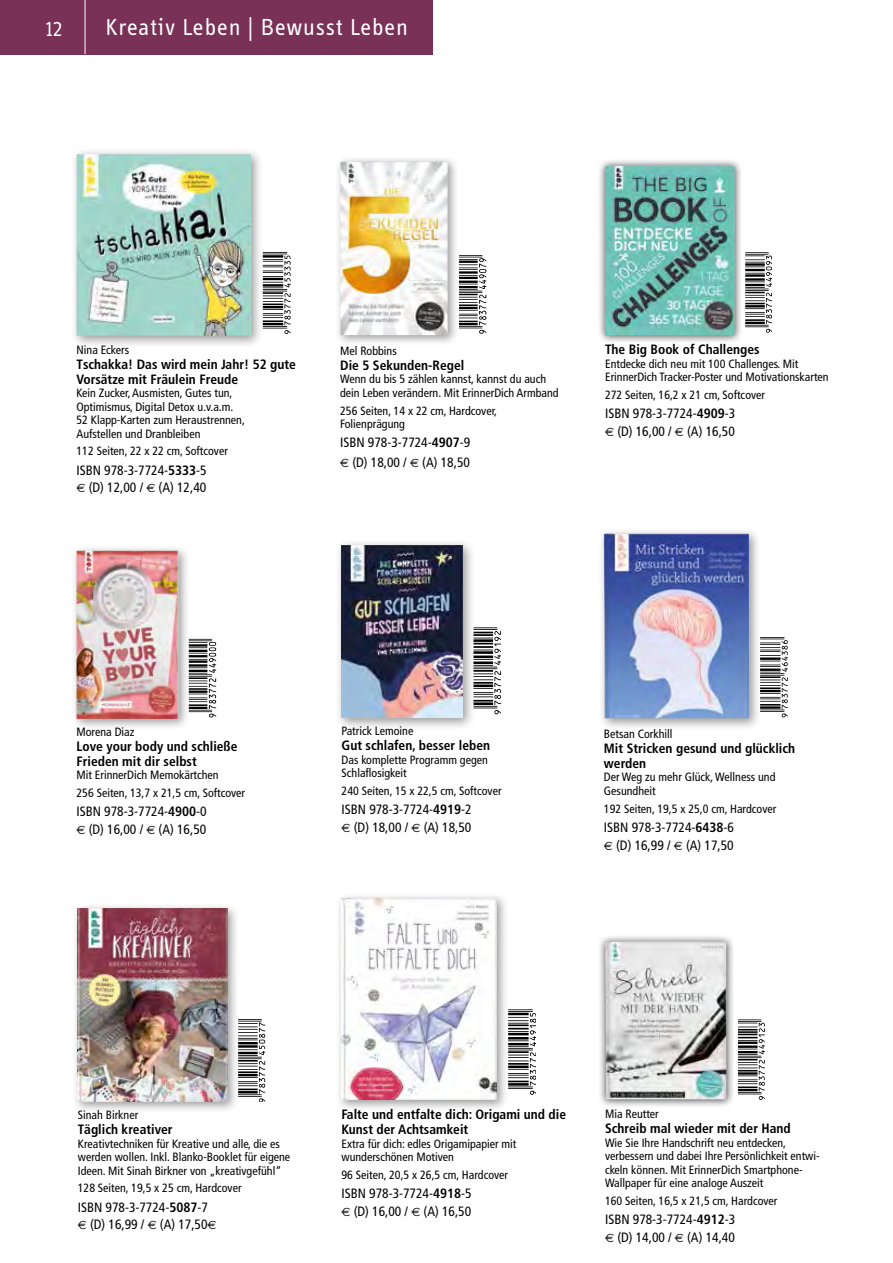
<style>
.page{position:relative;width:893px;height:1263px;background:#fff}
.page>*{position:absolute;margin:0;border:0;box-sizing:border-box;transform-origin:0 0}
.t1{font:24px "Info";letter-spacing:.05em;color:#fff}
.t2{font:21px "Info";color:#fff}
.t3{font:condensed 13.5px/17.7px "Frutiger";color:#000}
.t4{font:700 condensed 13.5px/15px "Frutiger";color:#000}
.t5{font:condensed 12px/13.5px "Frutiger";color:#000}
.s1{font-weight:700}
.s2{font-family:"Euro Sans";font-stretch:normal;font-size:12px}
</style>
<div class="page">
<div style="left:0;top:0;width:432px;height:54px;background:#793157"></div>
<hr style="left:85px;top:0;width:1px;height:54px;background:#fff">
<svg style="left:264px;top:252px;width:26px;height:82px"></svg>
<div style="left:70px;top:147px;width:194px;height:201px;background:#000;opacity:.4"></div>
<img style="left:77px;top:154px;width:174px;height:182px">
<div style="left:335px;top:156px;width:124px;height:191px;background:#000;opacity:.4"></div>
<img style="left:340px;top:162px;width:108px;height:173px">
<svg style="left:459px;top:255px;width:27px;height:79px"></svg>
<div style="left:597px;top:158px;width:147px;height:186px;background:#000;opacity:.75"></div>
<img style="left:605px;top:166px;width:130px;height:169px">
<svg style="left:745px;top:252px;width:27px;height:81px"></svg>
<div style="left:71px;top:545px;width:119px;height:186px;background:#000;opacity:.4"></div>
<img style="left:77px;top:551px;width:101px;height:168px">
<svg style="left:189px;top:639px;width:27px;height:78px"></svg>
<svg style="left:475px;top:627px;width:26px;height:87px"></svg>
<div style="left:335px;top:539px;width:140px;height:191px;background:#000;opacity:.4"></div>
<img style="left:341px;top:545px;width:121px;height:173px">
<svg style="left:508px;top:1009px;width:28px;height:86px"></svg>
<div style="left:335px;top:892px;width:173px;height:220px;background:#000;opacity:.4"></div>
<img style="left:341px;top:899px;width:155px;height:201px">
<div style="left:597px;top:934px;width:138px;height:174px;background:#000;opacity:.75"></div>
<img style="left:605px;top:941px;width:121px;height:158px">
<svg style="left:738px;top:1019px;width:27px;height:81px"></svg>
<svg style="left:239px;top:1019px;width:26px;height:83px"></svg>
<div style="left:72px;top:902px;width:167px;height:212px;background:#000;opacity:.4"></div>
<img style="left:78px;top:908px;width:149px;height:194px">
<svg style="left:761px;top:637px;width:27px;height:80px"></svg>
<div style="left:598px;top:528px;width:163px;height:202px;background:#000;opacity:.4"></div>
<img style="left:604px;top:534px;width:145px;height:184px">
<h2 class="t2" style="left:44px;top:17px;width:19px">12</h2>
<h1 class="t1" style="left:105px;top:14px;width:304px">Kreativ Leben | Bewusst Leben</h1>
<p class="t5" style="left:77px;top:343px;width:54px">Nina Eckers</p>
<p class="t4" style="left:77px;top:356px;width:221px">Tschakka! Das wird mein Jahr! 52 gute<br>Vorsätze mit Fräulein Freude</p>
<p class="t5" style="left:77px;top:386px;width:170px">Kein Zucker, Ausmisten, Gutes tun, Optimismus, Digital Detox u.v.a.m.<br>52 Klapp-Karten zum Heraustrennen, Aufstellen und Dranbleiben</p>
<p class="t5" style="left:77px;top:445px;width:153px">112 Seiten, 22 x 22 cm, Softcover</p>
<p class="t3" style="left:77px;top:461px;width:132px">ISBN 978-3-7724-<span class="s1">5333</span>-5 <span class="s2">€</span> (D) 12,00 / <span class="s2">€</span> (A) 12,40</p>
<p class="t5" style="left:340px;top:344px;width:58px">Mel Robbins</p>
<p class="t4" style="left:340px;top:358px;width:126px">Die 5 Sekunden-Regel</p>
<p class="t5" style="left:340px;top:372px;width:220px">Wenn du bis 5 zählen kannst, kannst du auch dein Leben verändern. Mit ErinnerDich Armband</p>
<p class="t5" style="left:340px;top:404px;width:158px">256 Seiten, 14 x 22 cm, Hardcover,<br>Folienprägung</p>
<p class="t3" style="left:340px;top:433px;width:132px;line-height:19.2px">ISBN 978-3-7724-<span class="s1">4907</span>-9 <span class="s2">€</span> (D) 18,00 / <span class="s2">€</span> (A) 18,50</p>
<p class="t4" style="left:605px;top:342px;width:156px">The Big Book of Challenges</p>
<p class="t5" style="left:605px;top:357px;width:225px">Entdecke dich neu mit 100 Challenges. Mit<br>ErinnerDich Tracker-Poster und Motivationskarten</p>
<p class="t5" style="left:605px;top:388px;width:161px">272 Seiten, 16,2 x 21 cm, Softcover</p>
<p class="t3" style="left:605px;top:405px;width:132px">ISBN 978-3-7724-<span class="s1">4909</span>-3 <span class="s2">€</span> (D) 16,00 / <span class="s2">€</span> (A) 16,50</p>
<p class="t5" style="left:77px;top:725px;width:59px">Morena Diaz</p>
<p class="t4" style="left:77px;top:738px;width:163px">Love your body und schließe<br>Frieden mit dir selbst</p>
<p class="t5" style="left:77px;top:766px;width:170px;line-height:17.7px">Mit ErinnerDich Memokärtchen<br>256 Seiten, 13,7 x 21,5 cm, Softcover</p>
<p class="t3" style="left:77px;top:802px;width:132px">ISBN 978-3-7724-<span class="s1">4900</span>-0 <span class="s2">€</span> (D) 16,00 / <span class="s2">€</span> (A) 16,50</p>
<p class="t5" style="left:342px;top:724px;width:73px">Patrick Lemoine</p>
<p class="t4" style="left:342px;top:738px;width:150px">Gut schlafen, besser leben</p>
<p class="t5" style="left:342px;top:753px;width:148px">Das komplette Programm gegen<br>Schlaflosigkeit</p>
<p class="t5" style="left:342px;top:784px;width:161px">240 Seiten, 15 x 22,5 cm, Softcover</p>
<p class="t3" style="left:342px;top:801px;width:132px">ISBN 978-3-7724-<span class="s1">4919</span>-2 <span class="s2">€</span> (D) 18,00 / <span class="s2">€</span> (A) 18,50</p>
<p class="t5" style="left:604px;top:727px;width:70px">Betsan Corkhill</p>
<p class="t4" style="left:604px;top:741px;width:193px">Mit Stricken gesund und glücklich werden</p>
<p class="t5" style="left:604px;top:771px;width:173px">Der Weg zu mehr Glück, Wellness und<br>Gesundheit</p>
<p class="t5" style="left:604px;top:802px;width:174px">192 Seiten, 19,5 x 25,0 cm, Hardcover</p>
<p class="t3" style="left:604px;top:818px;width:132px">ISBN 978-3-7724-<span class="s1">6438</span>-6 <span class="s2">€</span> (D) 16,99 / <span class="s2">€</span> (A) 17,50</p>
<p class="t5" style="left:78px;top:1108px;width:62px">Sinah Birkner</p>
<p class="t4" style="left:78px;top:1122px;width:96px">Täglich kreativer</p>
<p class="t5" style="left:78px;top:1137px;width:214px">Kreativtechniken für Kreative und alle, die es werden wollen. Inkl. Blanko-Booklet für eigene<br>Ideen. Mit Sinah Birkner von „kreativgefühl“</p>
<p class="t5" style="left:78px;top:1181px;width:165px">128 Seiten, 19,5 x 25 cm, Hardcover</p>
<p class="t3" style="left:78px;top:1198px;width:140px">ISBN 978-3-7724-<span class="s1">5087</span>-7 <span class="s2">€</span> (D) 16,99 / <span class="s2">€</span> (A) 17,50<span class="s2">€</span></p>
<p class="t4" style="left:341px;top:1107px;width:226px">Falte und entfalte dich: Origami und die<br>Kunst der Achtsamkeit</p>
<p class="t5" style="left:341px;top:1137px;width:176px">Extra für dich: edles Origamipapier mit wunderschönen Motiven</p>
<p class="t5" style="left:341px;top:1168px;width:168px">96 Seiten, 20,5 x 26,5 cm, Hardcover</p>
<p class="t3" style="left:341px;top:1184px;width:132px">ISBN 978-3-7724-<span class="s1">4918</span>-5 <span class="s2">€</span> (D) 16,00 / <span class="s2">€</span> (A) 16,50</p>
<p class="t5" style="left:605px;top:1107px;width:55px">Mia Reutter</p>
<p class="t4" style="left:605px;top:1121px;width:187px">Schreib mal wieder mit der Hand</p>
<p class="t5" style="left:605px;top:1136px;width:216px">Wie Sie Ihre Handschrift neu entdecken, verbessern und dabei Ihre Persönlichkeit entwi&shy;ckeln können. Mit ErinnerDich Smartphone-Wallpaper für eine analoge Auszeit</p>
<p class="t5" style="left:605px;top:1194px;width:174px">160 Seiten, 16,5 x 21,5 cm, Hardcover</p>
<p class="t3" style="left:605px;top:1211px;width:132px">ISBN 978-3-7724-<span class="s1">4912</span>-3 <span class="s2">€</span> (D) 14,00 / <span class="s2">€</span> (A) 14,40</p>
</div>
